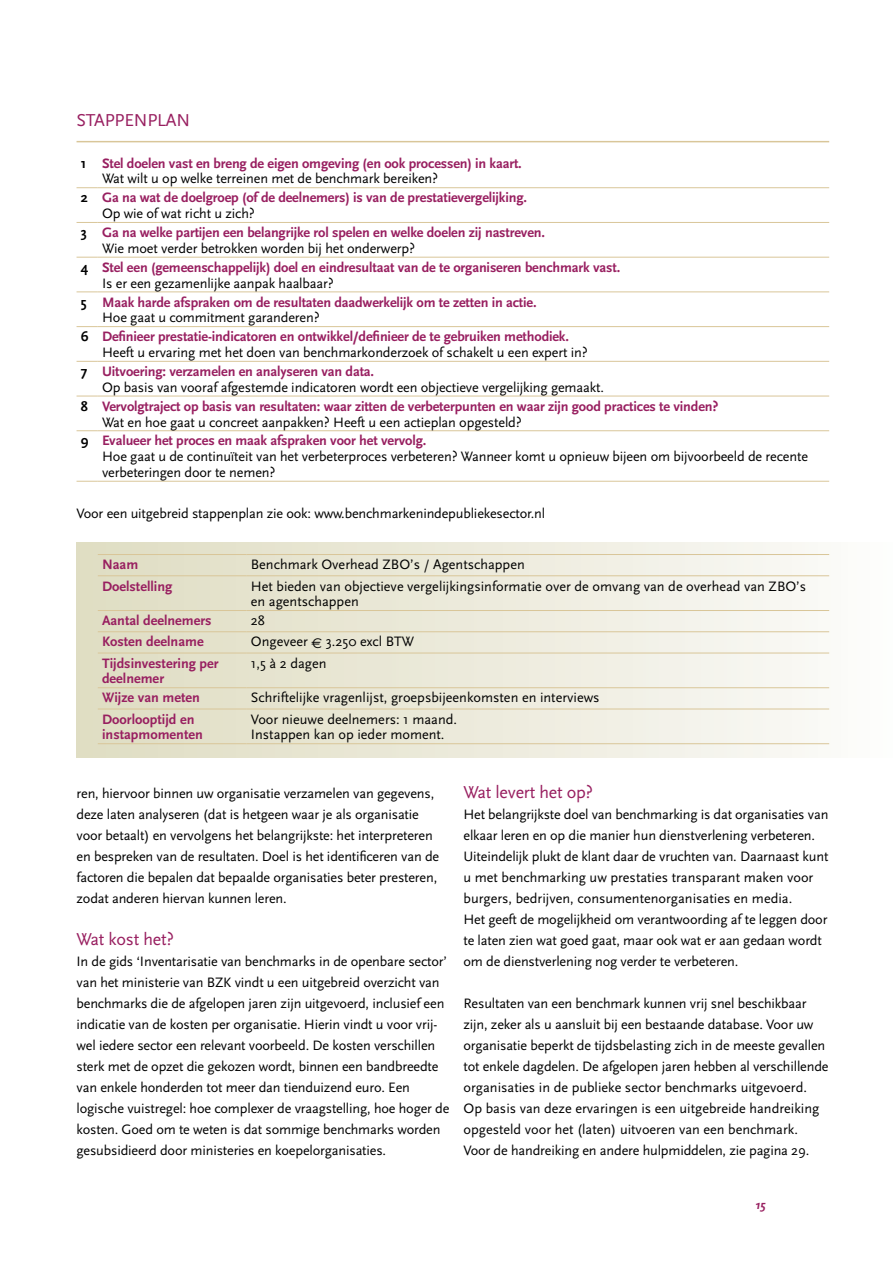
<style>
.page{position:relative;width:893px;height:1263px;background:#fff}
.page>*{position:absolute;margin:0;border:0;box-sizing:border-box;transform-origin:0 0}
.t1{font:18px "Scala Sans";letter-spacing:-.01em;color:#981f60}
.t2{font:14.25px/21px "Scala Sans";letter-spacing:-.01em;color:#000}
.t3{font:700 14.25px/15.8px "Scala Sans";letter-spacing:-.01em;color:#981f60}
.t4{font:italic 700 12.75px "Scala Sans";color:#981f60}
.s1{color:#000}
.s2{font-weight:400;color:#000}
.s3{font-weight:700}
.s4{font-weight:700;color:#981f60}
.s5{font-family:"Euro Sans"}
</style>
<div class="page">
<hr style="left:77px;top:141px;width:752px;height:1px;background:#d9c699">
<svg style="left:77px;top:187px;width:21px;height:1px"></svg>
<hr style="left:98px;top:187px;width:731px;height:1px;background:#d9c699">
<svg style="left:77px;top:222px;width:21px;height:1px"></svg>
<hr style="left:98px;top:222px;width:731px;height:1px;background:#d9c699">
<svg style="left:77px;top:257px;width:21px;height:1px"></svg>
<hr style="left:98px;top:257px;width:731px;height:1px;background:#d9c699">
<svg style="left:77px;top:291px;width:21px;height:1px"></svg>
<hr style="left:98px;top:291px;width:731px;height:1px;background:#d9c699">
<svg style="left:77px;top:326px;width:21px;height:1px"></svg>
<hr style="left:98px;top:326px;width:731px;height:1px;background:#d9c699">
<svg style="left:77px;top:361px;width:21px;height:1px"></svg>
<hr style="left:98px;top:361px;width:731px;height:1px;background:#d9c699">
<svg style="left:77px;top:396px;width:21px;height:1px"></svg>
<hr style="left:98px;top:396px;width:731px;height:1px;background:#d9c699">
<svg style="left:77px;top:430px;width:21px;height:1px"></svg>
<hr style="left:98px;top:430px;width:731px;height:1px;background:#d9c699">
<svg style="left:77px;top:481px;width:21px;height:1px"></svg>
<hr style="left:98px;top:481px;width:731px;height:1px;background:#d9c699">
<div style="left:77px;top:543px;width:816px;height:215px;background:linear-gradient(to right,#dfdcc1,#fcfbfa)"></div>
<hr style="left:98px;top:554px;width:149px;height:1px;background:#d9c699">
<hr style="left:247px;top:554px;width:582px;height:1px;background:#d9c699">
<hr style="left:98px;top:575px;width:149px;height:1px;background:#d9c699">
<hr style="left:247px;top:575px;width:582px;height:1px;background:#d9c699">
<hr style="left:98px;top:610px;width:149px;height:1px;background:#d9c699">
<hr style="left:247px;top:610px;width:582px;height:1px;background:#d9c699">
<hr style="left:98px;top:631px;width:149px;height:1px;background:#d9c699">
<hr style="left:247px;top:631px;width:582px;height:1px;background:#d9c699">
<hr style="left:98px;top:653px;width:149px;height:1px;background:#d9c699">
<hr style="left:247px;top:653px;width:582px;height:1px;background:#d9c699">
<hr style="left:98px;top:687px;width:149px;height:1px;background:#d9c699">
<hr style="left:247px;top:687px;width:582px;height:1px;background:#d9c699">
<hr style="left:98px;top:709px;width:149px;height:1px;background:#d9c699">
<hr style="left:247px;top:709px;width:582px;height:1px;background:#d9c699">
<hr style="left:98px;top:743px;width:149px;height:1px;background:#d9c699">
<hr style="left:247px;top:743px;width:582px;height:1px;background:#d9c699">
<p class="t1" style="left:77px;top:110px;width:21px">Stappenplan</p>
<p class="t3" style="left:102px;top:156px;width:421px;text-indent:-21px"><span class="s1">1</span> Stel doelen vast en breng de eigen omgeving (en ook processen) in kaart.<br><span class="s2">Wat wilt u op welke terreinen met de benchmark bereiken?</span></p>
<p class="t3" style="left:102px;top:190px;width:426px;text-indent:-21px"><span class="s1">2</span> Ga na wat de doelgroep (of de deelnemers) is van de prestatievergelijking.<br><span class="s2">Op wie of wat richt u zich?</span></p>
<p class="t3" style="left:102px;top:225px;width:445px;text-indent:-21px"><span class="s1">3</span> Ga na welke partijen een belangrijke rol spelen en welke doelen zij nastreven.<br><span class="s2">Wie moet verder betrokken worden bij het onderwerp?</span></p>
<p class="t3" style="left:102px;top:260px;width:520px;text-indent:-21px"><span class="s1">4</span> Stel een (gemeenschappelijk) doel en eindresultaat van de te organiseren benchmark vast.<br><span class="s2">Is er een gezamenlijke aanpak haalbaar?</span></p>
<p class="t3" style="left:102px;top:294px;width:436px;text-indent:-21px"><span class="s1">5</span> Maak harde afspraken om de resultaten daadwerkelijk om te zetten in actie.<br><span class="s2">Hoe gaat u commitment garanderen?</span></p>
<p class="t3" style="left:102px;top:329px;width:487px;text-indent:-21px"><span class="s1">6</span> Definieer prestatie-indicatoren en ontwikkel/definieer de te gebruiken methodiek.<br><span class="s2">Heeft u ervaring met het doen van benchmarkonderzoek of schakelt u een expert in?</span></p>
<p class="t2" style="left:102px;top:364px;width:503px;line-height:15.8px;text-indent:-21px"><span class="s3">7</span> <span class="s4">Uitvoering: verzamelen en analyseren van data.<br></span>Op basis van vooraf afgestemde indicatoren wordt een objectieve vergelijking gemaakt.</p>
<p class="t3" style="left:102px;top:399px;width:618px;text-indent:-21px"><span class="s1">8</span> Vervolgtraject op basis van resultaten: waar zitten de verbeterpunten en waar zijn good practices te vinden?<br><span class="s2">Wat en hoe gaat u concreet aanpakken? Heeft u een actieplan opgesteld?</span></p>
<p class="t2" style="left:102px;top:433px;width:707px;line-height:15.8px;text-indent:-21px"><span class="s3">9</span> <span class="s4">Evalueer het proces en maak afspraken voor het vervolg.<br></span>Hoe gaat u de continuïteit van het verbeterproces verbeteren? Wanneer komt u opnieuw bijeen om bijvoorbeeld de recente verbeteringen door te nemen?</p>
<p class="t2" style="left:77px;top:503px;width:470px">Voor een uitgebreid stappenplan zie ook: www.benchmarkenindepubliekesector.nl</p>
<p class="t3" style="left:102px;top:557px;width:38px">Naam</p>
<p class="t2" style="left:251px;top:554px;width:275px">Benchmark Overhead ZBO’s / Agentschappen</p>
<p class="t3" style="left:102px;top:578px;width:72px">Doelstelling</p>
<p class="t2" style="left:251px;top:578px;width:557px;line-height:15.8px">Het bieden van objectieve vergelijkingsinformatie over de omvang van de overhead van ZBO’s en agentschappen</p>
<p class="t3" style="left:102px;top:613px;width:111px">Aantal deelnemers</p>
<p class="t2" style="left:251px;top:610px;width:16px">28</p>
<p class="t3" style="left:102px;top:634px;width:103px">Kosten deelname</p>
<p class="t2" style="left:251px;top:632px;width:165px">Ongeveer <span class="s5">€</span> 3.250 excl BTW</p>
<p class="t3" style="left:102px;top:655px;width:118px">Tijdsinvestering per deelnemer</p>
<p class="t2" style="left:251px;top:653px;width:77px">1,5 à 2 dagen</p>
<p class="t3" style="left:102px;top:690px;width:99px">Wijze van meten</p>
<p class="t2" style="left:251px;top:688px;width:350px">Schriftelijke vragenlijst, groepsbijeenkomsten en interviews</p>
<p class="t3" style="left:102px;top:711px;width:102px">Doorlooptijd en instapmomenten</p>
<p class="t2" style="left:251px;top:711px;width:208px;line-height:15.8px">Voor nieuwe deelnemers: 1 maand.<br>Instappen kan op ieder moment.</p>
<p class="t2" style="left:77px;top:783px;width:364px">ren, hiervoor binnen uw organisatie verzamelen van gegevens, deze laten analyseren (dat is hetgeen waar je als organisatie voor betaalt) en vervolgens het belangrijkste: het interpreteren en bespreken van de resultaten. Doel is het identificeren van de factoren die bepalen dat bepaalde organisaties beter presteren, zodat anderen hiervan kunnen leren.</p>
<p class="t1" style="left:77px;top:929px;width:99px">Wat kost het?</p>
<p class="t2" style="left:77px;top:951px;width:374px">In de gids ‘Inventarisatie van benchmarks in de openbare sector’ van het ministerie van BZK vindt u een uitgebreid overzicht van benchmarks die de afgelopen jaren zijn uitgevoerd, inclusief een indicatie van de kosten per organisatie. Hierin vindt u voor vrij&shy;wel iedere sector een relevant voorbeeld. De kosten verschillen sterk met de opzet die gekozen wordt, binnen een bandbreedte van enkele honderden tot meer dan tienduizend euro. Een logische vuistregel: hoe complexer de vraagstelling, hoe hoger de kosten. Goed om te weten is dat sommige benchmarks worden gesubsidieerd door ministeries en koepelorganisaties.</p>
<p class="t1" style="left:463px;top:782px;width:131px">Wat levert het op?</p>
<p class="t2" style="left:463px;top:804px;width:366px">Het belangrijkste doel van benchmarking is dat organisaties van elkaar leren en op die manier hun dienstverlening verbeteren.<br>U iteindelijk plukt de klant daar de vruchten van. Daarnaast kunt u met benchmarking uw prestaties transparant maken voor burgers, bedrijven, consumentenorganisaties en media.<br>Het geeft de mogelijkheid om verantwoording af te leggen door te laten zien wat goed gaat, maar ook wat er aan gedaan wordt om de dienstverlening nog verder te verbeteren.</p>
<p class="t2" style="left:463px;top:993px;width:367px">Resultaten van een benchmark kunnen vrij snel beschikbaar zijn, zeker als u aansluit bij een bestaande database. Voor uw organisatie beperkt de tijdsbelasting zich in de meeste gevallen tot enkele dagdelen. De afgelopen jaren hebben al verschillende organisaties in de publieke sector benchmarks uitgevoerd.<br>Op basis van deze ervaringen is een uitgebreide handreiking opgesteld voor het (laten) uitvoeren van een benchmark.<br>Voor de handreiking en andere hulpmiddelen, zie pagina 29.</p>
<p class="t4" style="left:756px;top:1197px;width:11px">15</p>
</div>
